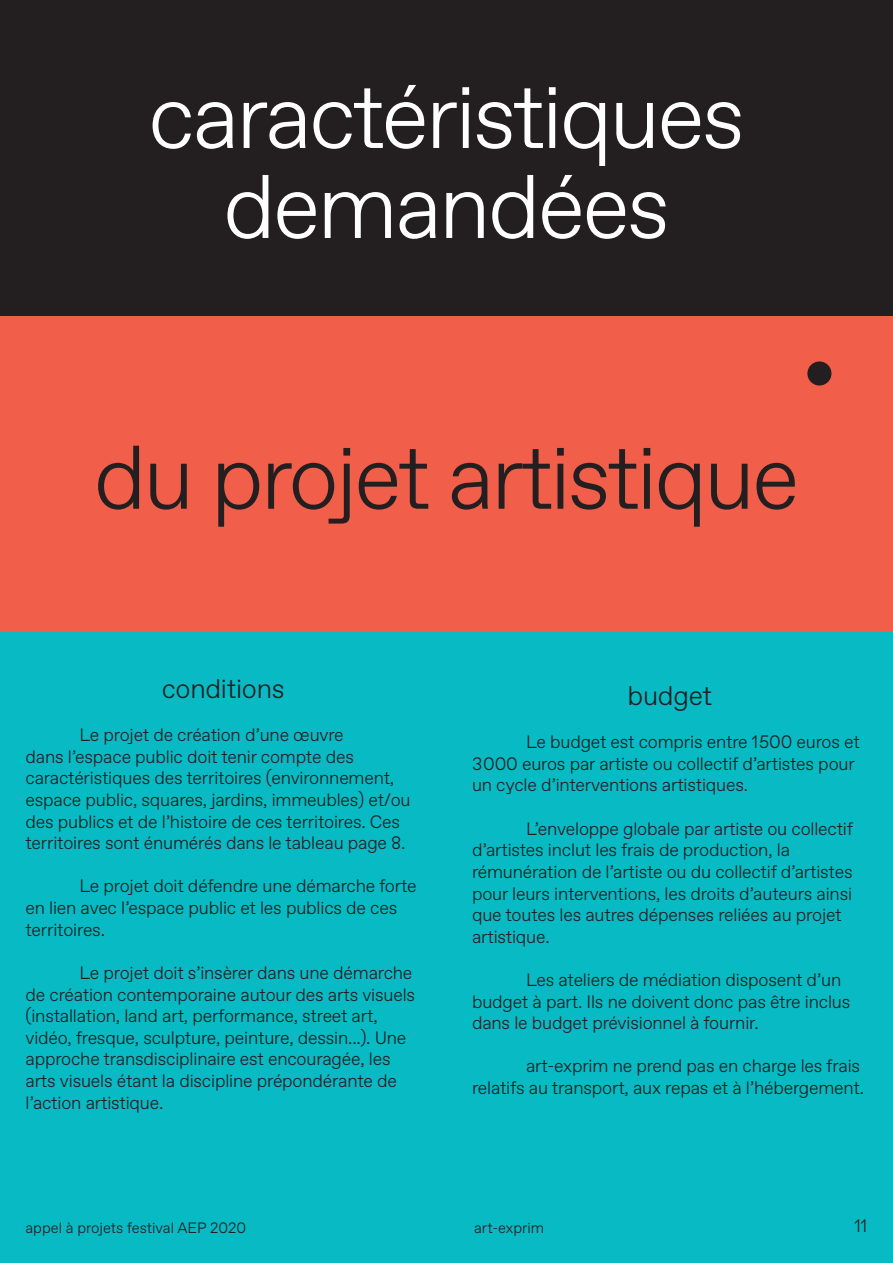
<style>
.page{position:relative;width:893px;height:1263px;background:#fff}
.page>*{position:absolute;margin:0;border:0;box-sizing:border-box;transform-origin:0 0}
.t1{font:300 90px/90px "Favorit Std";letter-spacing:-.03em;color:#fff;text-align:center}
.t2{font:300 90px "Favorit Std";letter-spacing:-.03em;color:#231f20}
.t3{font:300 27px "Favorit Std";letter-spacing:-.01em;color:#231f20}
.t4{font:300 18px/21.6px "Favorit Std";letter-spacing:-.01em;color:#231f20}
.t5{font:300 15px "Favorit Std";color:#231f20}
</style>
<div class="page">
<div style="left:0;top:631px;width:893px;height:632px;background:#08bac4"></div>
<div style="left:0;top:0;width:893px;height:316px;background:#231f20"></div>
<div style="left:0;top:316px;width:893px;height:315px;background:#f15e4a"></div>
<div style="left:807px;top:361px;width:24px;height:24px;background:#231f20;border-radius:50%"></div>
<h1 class="t1" style="left:148px;top:68px;width:598px">caractéristiques demandées</h1>
<h1 class="t2" style="left:94px;top:417px;width:707px">du projet artistique</h1>
<h2 class="t3" style="left:162px;top:671px;width:124px">conditions</h2>
<p class="t4" style="left:26px;top:723px;width:387px;text-indent:54px">Le projet de création d’une œuvre<br>dans l’espace public doit tenir compte des caractéristiques des territoires (environnement, espace public, squares, jardins, immeubles) et/ou des publics et de l’histoire de ces territoires. Ces territoires sont énumérés dans le tableau page 8.</p>
<p class="t4" style="left:26px;top:875px;width:393px;text-indent:54px">Le projet doit défendre une démarche forte en lien avec l’espace public et les publics de ces territoires.</p>
<p class="t4" style="left:26px;top:961px;width:391px;text-indent:54px">Le projet doit s’insèrer dans une démarche de création contemporaine autour des arts visuels (installation, land art, performance, street art, vidéo, fresque, sculpture, peinture, dessin...). Une approche transdisciplinaire est encouragée, les arts visuels étant la discipline prépondérante de l’action artistique.</p>
<h2 class="t3" style="left:627px;top:678px;width:86px">budget</h2>
<p class="t4" style="left:472px;top:730px;width:389px;text-indent:54px">Le budget est compris entre 1 500 euros et<br>3 000 euros par artiste ou collectif d’artistes pour un cycle d’interventions artistiques.</p>
<p class="t4" style="left:472px;top:817px;width:383px;text-indent:54px">L’enveloppe globale par artiste ou collectif d’artistes inclut les frais de production, la rémunération de l’artiste ou du collectif d’artistes pour leurs interventions, les droits d’auteurs ainsi que toutes les autres dépenses reliées au projet artistique.</p>
<p class="t4" style="left:472px;top:968px;width:380px;text-indent:54px">Les ateliers de médiation disposent d’un budget à part. Ils ne doivent donc pas être inclus dans le budget prévisionnel à fournir.</p>
<p class="t4" style="left:472px;top:1054px;width:394px;text-align:right">art-exprim ne prend pas en charge les frais<br>relatifs au transport, aux repas et à l’hébergement.</p>
<p class="t5" style="left:26px;top:1217px;width:222px">appel à projets festival AEP 2020</p>
<p class="t5" style="left:474px;top:1217px;width:72px">art-exprim</p>
<p class="t4" style="left:854px;top:1214px;width:14px">11</p>
</div>
